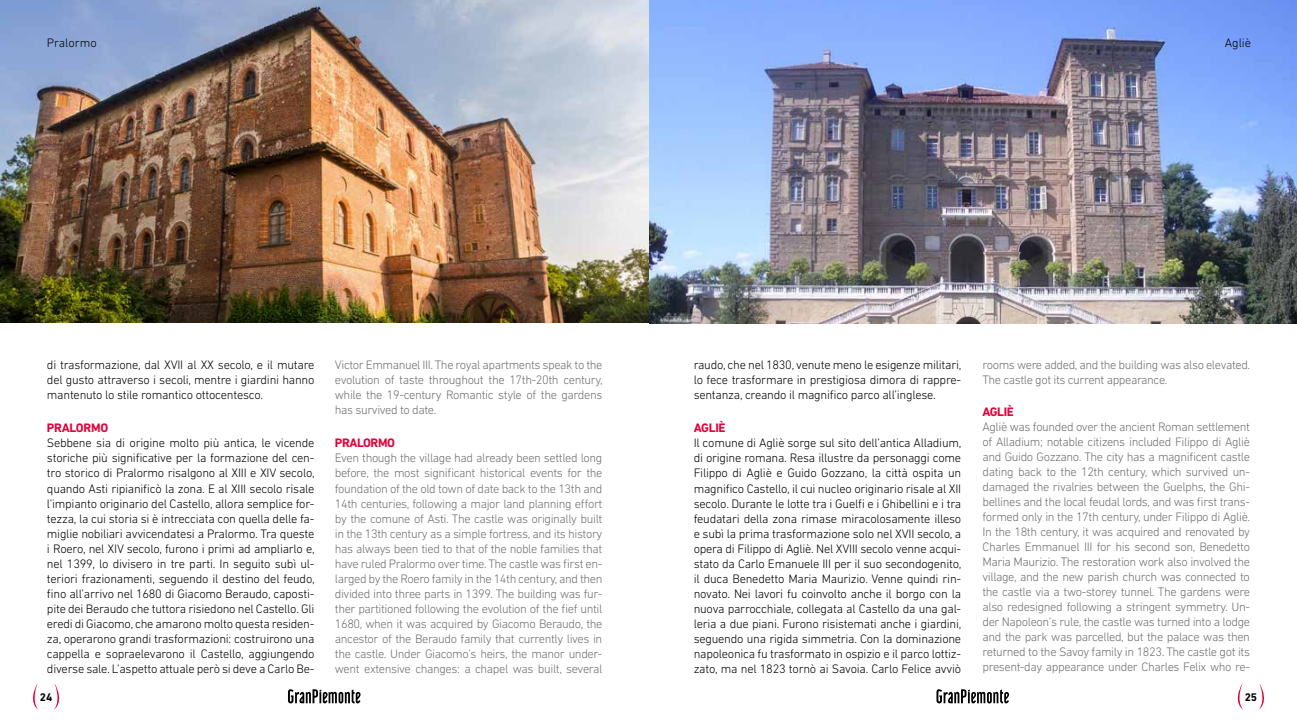
<style>
.page{position:relative;width:1297px;height:720px;background:#fff}
.page>*{position:absolute;margin:0;border:0;box-sizing:border-box;transform-origin:0 0}
.t1{font:300 12.5px/15px "DIN Next LT Pro";letter-spacing:-.02em;color:#000;text-align:justify}
.t2{font:300 12.5px/15px "DIN Next LT Pro";letter-spacing:-.035em;color:#706f6f;text-align:justify}
.t3{font:700 12.5px "DIN Next LT Pro";letter-spacing:-.035em;color:#e4003a}
.t4{font:300 12.5px "DIN Next LT Pro";color:#000}
.t5{font:700 11.25px "DIN Next LT Pro";color:#000}
</style>
<div class="page">
<svg style="left:936px;top:689px;width:73px;height:14px"></svg>
<svg style="left:288px;top:689px;width:72px;height:14px"></svg>
<img style="left:0;top:0;width:649px;height:323px">
<img style="left:649px;top:0;width:648px;height:323px">
<svg style="left:1259px;top:683px;width:5px;height:26px"></svg>
<svg style="left:54px;top:683px;width:6px;height:26px"></svg>
<svg style="left:1237px;top:683px;width:6px;height:26px"></svg>
<svg style="left:33px;top:683px;width:5px;height:26px"></svg>
<p class="t4" style="left:47px;top:35px;width:51px">Pralormo</p>
<p class="t1" style="left:1225px;top:35px;width:28px">Agliè</p>
<p class="t1" style="left:47px;top:357px;width:269px">di trasformazione, dal XVII al XX secolo, e il mutare del gusto attraverso i secoli, mentre i giardini hanno mantenuto lo stile romantico ottocentesco.</p>
<p class="t3" style="left:47px;top:420px;width:63px">PRALORMO</p>
<p class="t1" style="left:47px;top:435px;width:269px">Sebbene sia di origine molto più antica, le vicende storiche più significative per la formazione del cen&shy;tro storico di Pralormo risalgono al XIII e XIV secolo, quando Asti ripianificò la zona. E al XIII secolo risale l’impianto originario del Castello, allora semplice for&shy;tezza, la cui storia si è intrecciata con quella delle fa&shy;miglie nobiliari avvicendatesi a Pralormo. Tra queste i Roero, nel XIV secolo, furono i primi ad ampliarlo e, nel 1399, lo divisero in tre parti. In seguito subì ul&shy;teriori frazionamenti, seguendo il destino del feudo, fino all’arrivo nel 1680 di Giacomo Beraudo, caposti&shy;pite dei Beraudo che tuttora risiedono nel Castello. Gli eredi di Giacomo, che amarono molto questa residen&shy;za, operarono grandi trasformazioni: costruirono una cappella e sopraelevarono il Castello, aggiungendo diverse sale. L’aspetto attuale però si deve a Carlo Be-</p>
<p class="t2" style="left:335px;top:357px;width:269px">Victor Emmanuel III. The royal apartments speak to the evolution of taste throughout the 17th-20th century, while the 19-century Romantic style of the gardens has survived to date.</p>
<p class="t3" style="left:335px;top:435px;width:62px">PRALORMO</p>
<p class="t2" style="left:335px;top:450px;width:269px">Even though the village had already been settled long before, the most significant historical events for the foundation of the old town of date back to the 13th and 14th centuries, following a major land planning effort by the comune of Asti. The castle was originally built in the 13th century as a simple fortress, and its history has always been tied to that of the noble families that have ruled Pralormo over time. The castle was first en&shy;larged by the Roero family in the 14th century, and then divided into three parts in 1399. The building was fur&shy;ther partitioned following the evolution of the fief until 1680, when it was acquired by Giacomo Beraudo, the ancestor of the Beraudo family that currently lives in the castle. Under Giacomo’s heirs, the manor under&shy;went extensive changes: a chapel was built, several</p>
<p class="t1" style="left:694px;top:357px;width:269px">raudo, che nel 1830, venute meno le esigenze militari, lo fece trasformare in prestigiosa dimora di rappre&shy;sentanza, creando il magnifico parco all’inglese.</p>
<p class="t3" style="left:694px;top:420px;width:33px">AGLIÈ</p>
<p class="t1" style="left:694px;top:435px;width:269px">Il comune di Agliè sorge sul sito dell’antica Alladium, di origine romana. Resa illustre da personaggi come Filippo di Agliè e Guido Gozzano, la città ospita un magnifico Castello, il cui nucleo originario risale al XII secolo. Durante le lotte tra i Guelfi e i Ghibellini e i tra feudatari della zona rimase miracolosamente illeso e subì la prima trasformazione solo nel XVII secolo, a opera di Filippo di Agliè. Nel XVIII secolo venne acqui&shy;stato da Carlo Emanuele III per il suo secondogenito, il duca Benedetto Maria Maurizio. Venne quindi rin&shy;novato. Nei lavori fu coinvolto anche il borgo con la nuova parrocchiale, collegata al Castello da una gal&shy;leria a due piani. Furono risistemati anche i giardini, seguendo una rigida simmetria. Con la dominazione napoleonica fu trasformato in ospizio e il parco lottiz&shy;zato, ma nel 1823 tornò ai Savoia. Carlo Felice avviò</p>
<p class="t2" style="left:982px;top:357px;width:269px">rooms were added, and the building was also elevated.<br>The castle got its current appearance.</p>
<p class="t3" style="left:982px;top:404px;width:33px">AGLIÈ</p>
<p class="t2" style="left:982px;top:419px;width:269px">Agliè was founded over the ancient Roman settlement of Alladium; notable citizens included Filippo di Agliè and Guido Gozzano. The city has a magnificent castle dating back to the 12th century, which survived un&shy;damaged the rivalries between the Guelphs, the Ghi&shy;bellines and the local feudal lords, and was first trans&shy;formed only in the 17th century, under Filippo di Agliè.<br>In the 18th century, it was acquired and renovated by Charles Emmanuel III for his second son, Benedetto Maria Maurizio. The restoration work also involved the village, and the new parish church was connected to the castle via a two-storey tunnel. The gardens were also redesigned following a stringent symmetry. Un&shy;der Napoleon’s rule, the castle was turned into a lodge and the park was parcelled, but the palace was then returned to the Savoy family in 1823. The castle got its present-day appearance under Charles Felix who re-</p>
<p class="t5" style="left:40px;top:690px;width:14px">24</p>
<p class="t5" style="left:1245px;top:690px;width:14px">25</p>
</div>
